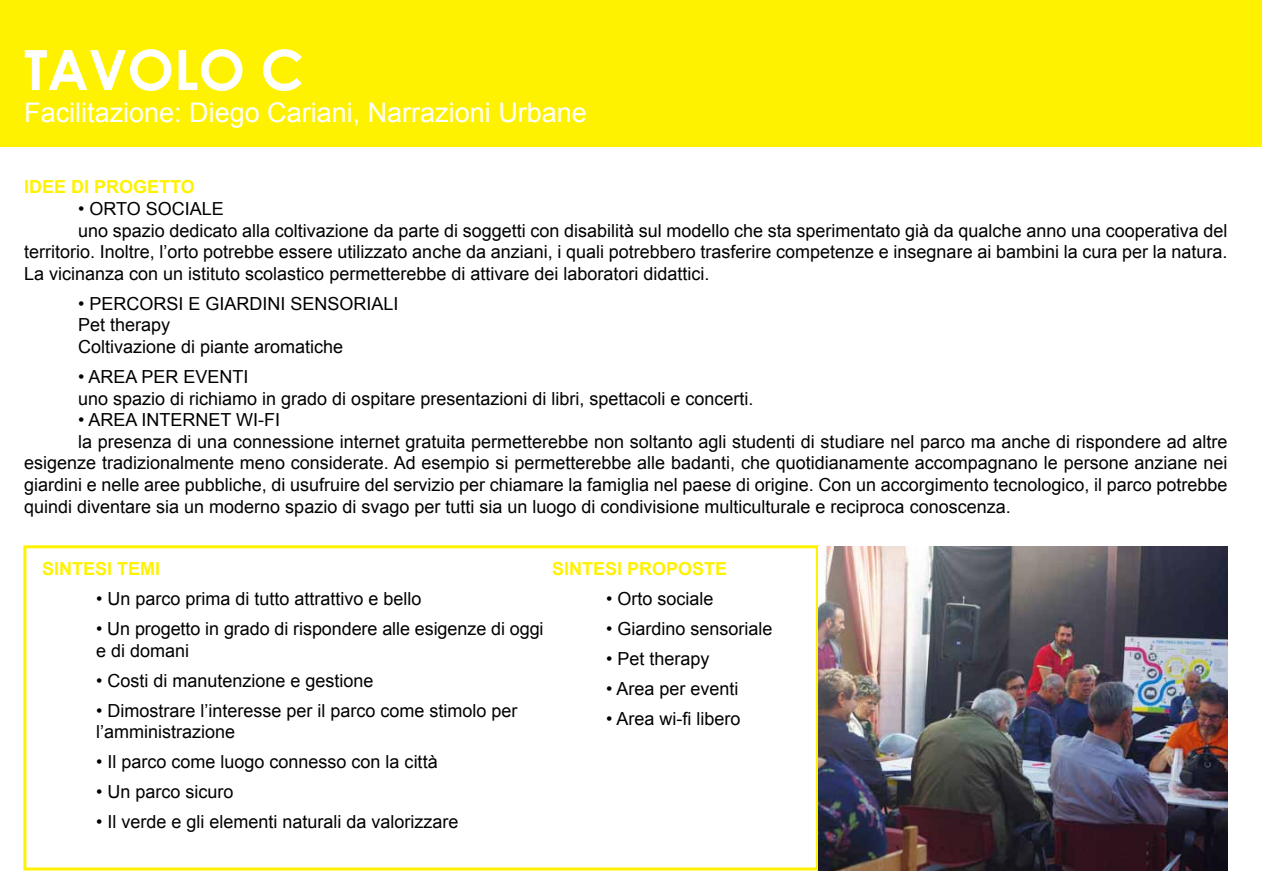
<style>
.page{position:relative;width:1263px;height:893px;background:#fff}
.page>*{position:absolute;margin:0;border:0;box-sizing:border-box;transform-origin:0 0}
.t1{font:700 55.5px "Century Gothic";color:#fff}
.t2{font:27px "Arial";color:#fff}
.t3{font:18px/21.6px "Arial";color:#000}
.t4{font:700 18px "Arial";color:#fff200}
</style>
<div class="page">
<div style="left:1px;top:1px;width:1261px;height:146px;background:#fff200"></div>
<div style="left:23px;top:545px;width:796px;height:325px;border:3px solid #fff200"></div>
<img style="left:819px;top:546px;width:408px;height:324px">
<h1 class="t1" style="left:24px;top:28px;width:277px">TAVOLO C</h1>
<h2 class="t2" style="left:24px;top:95px;width:564px">Facilitazione: Diego Cariani, Narrazioni Urbane</h2>
<p class="t4" style="left:24px;top:175px;width:11px">IDEE</p>
<p class="t4" style="left:71px;top:175px;width:37px">DI PROGETTO</p>
<p class="t3" style="left:78px;top:198px;width:147px">• ORTO SOCIALE</p>
<p class="t3" style="left:78px;top:220px;width:1151px">uno spazio dedicato alla coltivazione da parte di soggetti con disabilità sul modello che sta sperimentato già da qualche anno una cooperativa del</p>
<p class="t3" style="left:24px;top:241px;width:1205px">territorio. Inoltre, l’orto potrebbe essere utilizzato anche da anziani, i quali potrebbero trasferire competenze e insegnare ai bambini la cura per la natura.</p>
<p class="t3" style="left:24px;top:263px;width:687px">La vicinanza con un istituto scolastico permetterebbe di attivare dei laboratori didattici.</p>
<p class="t3" style="left:78px;top:293px;width:322px">• PERCORSI E GIARDINI SENSORIALI<br>Pet therapy<br>Coltivazione di piante aromatiche</p>
<p class="t3" style="left:78px;top:366px;width:677px">• AREA PER EVENTI<br>uno spazio di richiamo in grado di ospitare presentazioni di libri, spettacoli e concerti.</p>
<p class="t3" style="left:78px;top:409px;width:204px">• AREA INTERNET WI-FI</p>
<p class="t3" style="left:78px;top:431px;width:1151px">la presenza di una connessione internet gratuita permetterebbe non soltanto agli studenti di studiare nel parco ma anche di rispondere ad altre</p>
<p class="t3" style="left:24px;top:453px;width:1205px">esigenze tradizionalmente meno considerate. Ad esempio si permetterebbe alle badanti, che quotidianamente accompagnano le persone anziane nei</p>
<p class="t3" style="left:24px;top:474px;width:1205px">giardini e nelle aree pubbliche, di usufruire del servizio per chiamare la famiglia nel paese di origine. Con un accorgimento tecnologico, il parco potrebbe</p>
<p class="t3" style="left:24px;top:496px;width:988px">quindi diventare sia un moderno spazio di svago per tutti sia un luogo di condivisione multiculturale e reciproca conoscenza.</p>
<p class="t4" style="left:42px;top:557px;width:120px">SINTESI TEMI</p>
<p class="t3" style="left:96px;top:588px;width:327px">• Un parco prima di tutto attrattivo e bello</p>
<p class="t3" style="left:96px;top:618px;width:449px">• Un progetto in grado di rispondere alle esigenze di oggi e di domani</p>
<p class="t3" style="left:96px;top:670px;width:279px">• Costi di manutenzione e gestione</p>
<p class="t3" style="left:96px;top:700px;width:423px">• Dimostrare l’interesse per il parco come stimolo per l’amministrazione</p>
<p class="t3" style="left:96px;top:751px;width:343px">• Il parco come luogo connesso con la città</p>
<p class="t3" style="left:96px;top:781px;width:139px">• Un parco sicuro</p>
<p class="t3" style="left:96px;top:811px;width:364px">• Il verde e gli elementi naturali da valorizzare</p>
<p class="t4" style="left:552px;top:557px;width:177px">SINTESI PROPOSTE</p>
<p class="t3" style="left:606px;top:588px;width:109px">• Orto sociale</p>
<p class="t3" style="left:606px;top:618px;width:168px">• Giardino sensoriale</p>
<p class="t3" style="left:606px;top:648px;width:105px">• Pet therapy</p>
<p class="t3" style="left:606px;top:678px;width:134px">• Area per eventi</p>
<p class="t3" style="left:606px;top:708px;width:136px">• Area wi-fi libero</p>
</div>
